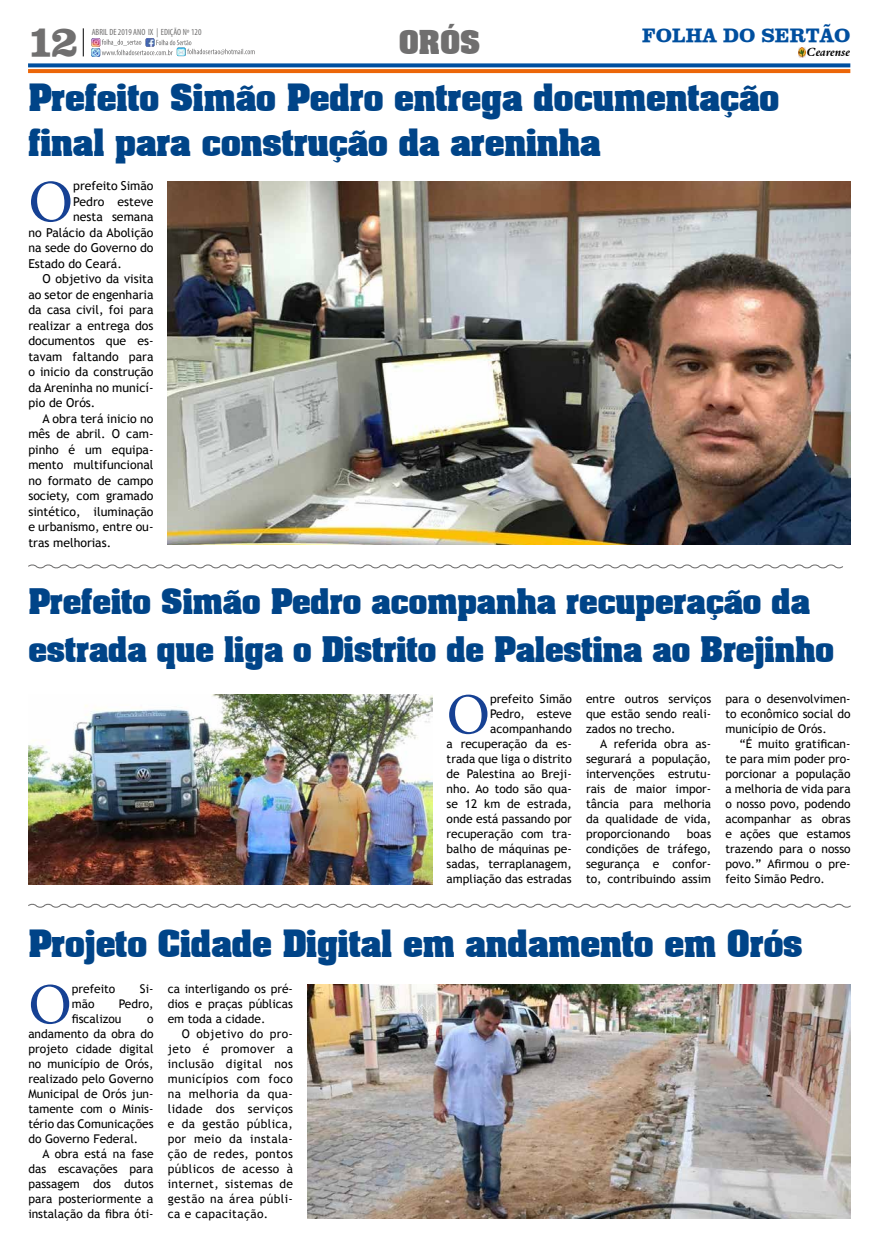
<style>
.page{position:relative;width:879px;height:1248px;background:#fff}
.page>*{position:absolute;margin:0;border:0;box-sizing:border-box;transform-origin:0 0}
.t1{font:60px "Minion Pro";color:#164194}
.t2{font:58.2px "Minion Pro";color:#164194}
.t3{font:45px "Cerebral";color:#706f6f}
.t4{font:700 32px/45px "Aaron";color:#048}
.t5{font:700 30px/48px "Aaron";color:#048}
.t6{font:700 28px "Aaron";color:#706f6f}
.t7{font:20px "Cerebral";color:#004f9f}
.t8{font:12.3px "Trebuchet MS";color:#000}
.t9{font:12px/15px "Trebuchet MS";color:#000;text-align:justify}
.t10{font:12px "Aldine 401 BT Bold Italic A";color:#000}
.t11{font:condensed 9px "Myriad Pro";color:#706f6f}
</style>
<div class="page">
<svg style="left:28px;top:63px;width:822px;height:4px;background:#1960a8"></svg>
<svg style="left:798px;top:48px;width:8px;height:9px"></svg>
<svg style="left:83px;top:28px;width:1px;height:28px"></svg>
<svg style="left:28px;top:69px;width:822px;height:4px;background:#ec680c"></svg>
<svg style="left:91px;top:38px;width:164px;height:19px"></svg>
<svg style="left:28px;top:564px;width:815px;height:5px"></svg>
<svg style="left:28px;top:903px;width:823px;height:5px"></svg>
<img style="left:168px;top:181px;width:682px;height:363px">
<img style="left:307px;top:984px;width:543px;height:234px">
<img style="left:28px;top:694px;width:404px;height:190px">
<h3 class="t3" style="left:27px;top:13px;width:54px">12</h3>
<h3 class="t6" style="left:399px;top:18px;width:83px">ORÓS</h3>
<p class="t11" style="left:92px;top:27px;width:111px">ABRIL DE 2019 ANO IX | EDIÇÃO Nº 120</p>
<h3 class="t7" style="left:642px;top:23px;width:210px">FOLHA DO SERTÃO</h3>
<p class="t10" style="left:807px;top:45px;width:45px">Cearense</p>
<h3 class="t4" style="left:28px;top:73px;width:752px">Prefeito Simão Pedro entrega documentação final para construção da areninha</h3>
<h1 class="t1" style="left:28px;top:162px;width:46px">O</h1>
<p class="t8" style="left:73px;top:178px;width:82px">prefeito Simão</p>
<p class="t8" style="left:73px;top:194px;width:82px">Pedro esteve</p>
<p class="t8" style="left:73px;top:209px;width:82px">nesta semana</p>
<p class="t8" style="left:28px;top:225px;width:127px">no Palácio da Abolição</p>
<p class="t8" style="left:28px;top:240px;width:127px">na sede do Governo do</p>
<p class="t8" style="left:28px;top:256px;width:95px">Estado do Ceará.</p>
<p class="t8" style="left:43px;top:271px;width:113px">O objetivo da visita</p>
<p class="t8" style="left:28px;top:287px;width:127px">ao setor de engenharia</p>
<p class="t8" style="left:28px;top:302px;width:127px">da casa civil, foi para</p>
<p class="t8" style="left:28px;top:318px;width:127px">realizar a entrega dos</p>
<p class="t8" style="left:28px;top:333px;width:127px">documentos que es-</p>
<p class="t8" style="left:28px;top:349px;width:127px">tavam faltando para</p>
<p class="t8" style="left:28px;top:364px;width:127px">o inicio da construção</p>
<p class="t8" style="left:28px;top:380px;width:127px">da Areninha no municí-</p>
<p class="t8" style="left:28px;top:395px;width:69px">pio de Orós.</p>
<p class="t8" style="left:43px;top:411px;width:113px">A obra terá inicio no</p>
<p class="t8" style="left:28px;top:426px;width:127px">mês de abril. O cam-</p>
<p class="t8" style="left:28px;top:442px;width:127px">pinho é um equipa-</p>
<p class="t8" style="left:28px;top:457px;width:127px">mento multifuncional</p>
<p class="t8" style="left:28px;top:473px;width:127px">no formato de campo</p>
<p class="t8" style="left:28px;top:488px;width:127px">society, com gramado</p>
<p class="t8" style="left:28px;top:504px;width:127px">sintético, iluminação</p>
<p class="t8" style="left:28px;top:519px;width:127px">e urbanismo, entre ou-</p>
<p class="t8" style="left:28px;top:535px;width:84px">tras melhorias.</p>
<h3 class="t5" style="left:28px;top:575px;width:807px">Prefeito Simão Pedro acompanha recuperação da estrada que liga o Distrito de Palestina ao Brejinho</h3>
<p class="t9" style="left:586px;top:691px;width:127px">entre outros serviços que estão sendo reali&shy;zados no trecho.</p>
<p class="t9" style="left:586px;top:736px;width:127px;text-indent:14px">A referida obra as&shy;segurará a população, intervenções estrutu&shy;rais de maior impor&shy;tância para melhoria da qualidade de vida, proporcionando</p>
<p class="t9" style="left:446px;top:691px;width:127px;text-align:right">prefeito Simão<br>Pedro, esteve acompanhando<br>a recuperação da es&shy;trada que liga o distrito de Palestina ao Breji&shy;nho. Ao todo são qua&shy;se 12 km de estrada, onde está passando por recuperação com tra&shy;balho de máquinas pe&shy;sadas, terraplanagem, ampliação das estradas</p>
<p class="t9" style="left:725px;top:691px;width:127px">para o desenvolvimen&shy;to econômico social do município de Orós.</p>
<p class="t9" style="left:725px;top:736px;width:127px;text-indent:14px">“É muito gratifican&shy;te para mim poder pro&shy;porcionar a população a melhoria de vida para o nosso povo, podendo acompanhar as obras e ações que estamos trazendo para o nosso povo.” Afirmou o pre&shy;feito Simão Pedro.</p>
<h2 class="t2" style="left:446px;top:675px;width:45px">O</h2>
<p class="t9" style="left:586px;top:826px;width:127px;text-indent:101px">boas condições de tráfego, segurança e confor&shy;to, contribuindo assim</p>
<h3 class="t4" style="left:28px;top:918px;width:775px">Projeto Cidade Digital em andamento em Orós</h3>
<p class="t9" style="left:168px;top:981px;width:127px">ca interligando os pré&shy;dios e praças públicas em toda a cidade.</p>
<p class="t9" style="left:168px;top:1026px;width:127px;text-indent:14px">O objetivo do pro&shy;jeto é promover a inclusão digital nos municípios com foco na melhoria da qua&shy;lidade dos serviços e da gestão pública, por meio da instala&shy;ção de redes, pontos públicos de acesso à internet, sistemas de gestão na área públi&shy;ca e capacitação.</p>
<h2 class="t2" style="left:28px;top:965px;width:45px">O</h2>
<p class="t9" style="left:72px;top:981px;width:45px">prefeito</p>
<p class="t9" style="left:140px;top:981px;width:15px">Si-</p>
<p class="t9" style="left:72px;top:996px;width:83px;text-indent:47px">Pedro, fiscalizou</p>
<p class="t9" style="left:72px;top:996px;width:24px">mão</p>
<p class="t9" style="left:28px;top:1011px;width:127px;text-indent:119px">o andamento da obra do projeto cidade digital no município de Orós, realizado pelo Governo Municipal de Orós jun&shy;tamente com o Minis&shy;tério das Comunicações do Governo Federal.</p>
<p class="t9" style="left:28px;top:1146px;width:127px;text-indent:14px">A obra está na fase das escavações para passagem dos dutos para posteriormente a instalação da fibra óti-</p>
</div>
